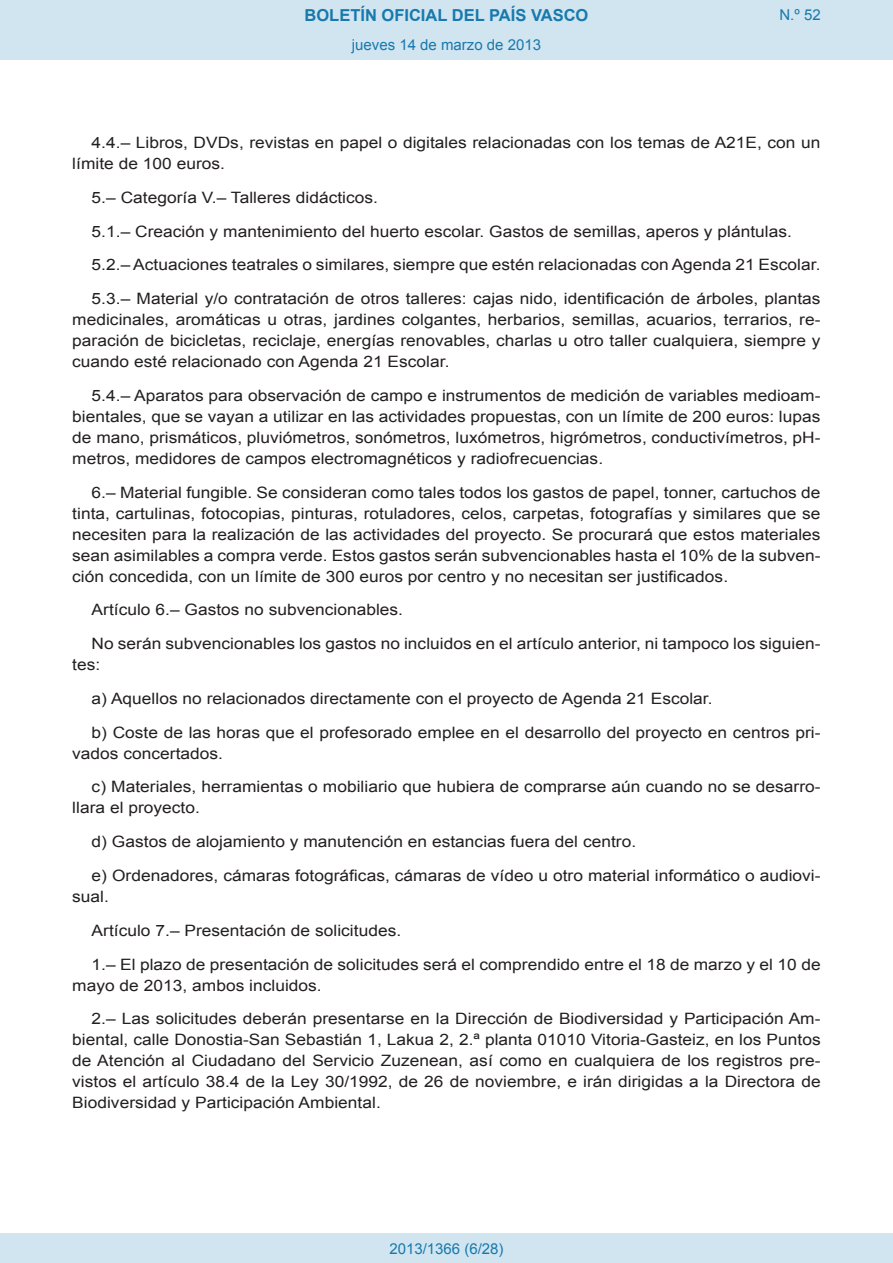
<style>
.page{position:relative;width:893px;height:1263px;background:#fff}
.page>*{position:absolute;margin:0;border:0;box-sizing:border-box;transform-origin:0 0}
.t1{font:700 16.5px "Arial";color:#1879ad}
.BOPVDetalle{font:15.6px/21px "Arial";color:#231f20;scale:1.11 1}
.Paginacion_Centro{font:15px "Arial";color:#1879ad}
</style>
<div class="page">
<div style="left:0;top:0;width:893px;height:60px;background:#d0e5f0"></div>
<div style="left:0;top:1233px;width:893px;height:30px;background:#d0e5f0"></div>
<p class="t1" style="left:305px;top:4px;width:285px">BOLETÍN OFICIAL DEL PAÍS VASCO</p>
<p class="Paginacion_Centro" style="left:352px;top:35px;width:191px">jueves 14 de marzo de 2013</p>
<p class="Paginacion_Centro" style="left:779px;top:5px;width:43px">N.º 52</p>
<p class="BOPVDetalle" style="left:72px;top:132px;width:675px;text-indent:19px">4.4.– Libros, DVDs, revistas en papel o digitales relacionadas con los temas de A21E, con un límite de 100 euros.</p>
<p class="BOPVDetalle" style="left:92px;top:187px;width:259px">5.– Categoría V.– Talleres didácticos.</p>
<p class="BOPVDetalle" style="left:92px;top:221px;width:632px">5.1.– Creación y mantenimiento del huerto escolar. Gastos de semillas, aperos y plántulas.</p>
<p class="BOPVDetalle" style="left:92px;top:255px;width:658px">5.2.– Actuaciones teatrales o similares, siempre que estén relacionadas con Agenda 21 Escolar.</p>
<p class="BOPVDetalle" style="left:72px;top:288px;width:676px;text-align:justify;text-indent:19px">5.3.– Material y/o contratación de otros talleres: cajas nido, identificación de árboles, plantas medicinales, aromáticas u otras, jardines colgantes, herbarios, semillas, acuarios, terrarios, re&shy;paración de bicicletas, reciclaje, energías renovables, charlas u otro taller cualquiera, siempre y cuando esté relacionado con Agenda 21 Escolar.</p>
<p class="BOPVDetalle" style="left:72px;top:385px;width:676px;text-align:justify;text-indent:19px">5.4.– Aparatos para observación de campo e instrumentos de medición de variables medioam&shy;bientales, que se vayan a utilizar en las actividades propuestas, con un límite de 200 euros: lupas de mano, prismáticos, pluviómetros, sonómetros, luxómetros, higrómetros, conductivímetros, pH&shy;metros, medidores de campos electromagnéticos y radiofrecuencias.</p>
<p class="BOPVDetalle" style="left:72px;top:482px;width:676px;text-align:justify;text-indent:19px">6.– Material fungible. Se consideran como tales todos los gastos de papel, tonner, cartuchos de tinta, cartulinas, fotocopias, pinturas, rotuladores, celos, carpetas, fotografías y similares que se necesiten para la realización de las actividades del proyecto. Se procurará que estos materiales sean asimilables a compra verde. Estos gastos serán subvencionables hasta el 10% de la subven&shy;ción concedida, con un límite de 300 euros por centro y no necesitan ser justificados.</p>
<p class="BOPVDetalle" style="left:92px;top:600px;width:282px">Artículo 6.– Gastos no subvencionables.</p>
<p class="BOPVDetalle" style="left:72px;top:633px;width:676px;text-indent:19px">No serán subvencionables los gastos no incluidos en el artículo anterior, ni tampoco los siguien&shy;tes:</p>
<p class="BOPVDetalle" style="left:92px;top:688px;width:561px">a) Aquellos no relacionados directamente con el proyecto de Agenda 21 Escolar.</p>
<p class="BOPVDetalle" style="left:72px;top:722px;width:676px;text-indent:19px">b) Coste de las horas que el profesorado emplee en el desarrollo del proyecto en centros pri&shy;vados concertados.</p>
<p class="BOPVDetalle" style="left:72px;top:777px;width:676px;text-indent:19px">c) Materiales, herramientas o mobiliario que hubiera de comprarse aún cuando no se desarro&shy;llara el proyecto.</p>
<p class="BOPVDetalle" style="left:92px;top:831px;width:492px">d) Gastos de alojamiento y manutención en estancias fuera del centro.</p>
<p class="BOPVDetalle" style="left:72px;top:865px;width:676px;text-indent:19px">e) Ordenadores, cámaras fotográficas, cámaras de vídeo u otro material informático o audiovi&shy;sual.</p>
<p class="BOPVDetalle" style="left:92px;top:920px;width:280px">Artículo 7.– Presentación de solicitudes.</p>
<p class="BOPVDetalle" style="left:72px;top:954px;width:676px;text-indent:19px">1.– El plazo de presentación de solicitudes será el comprendido entre el 18 de marzo y el 10 de mayo de 2013, ambos incluidos.</p>
<p class="BOPVDetalle" style="left:72px;top:1008px;width:676px;text-align:justify;text-indent:19px">2.– Las solicitudes deberán presentarse en la Dirección de Biodiversidad y Participación Am&shy;biental, calle Donostia-San Sebastián 1, Lakua 2, 2.ª planta 01010 Vitoria-Gasteiz, en los Puntos de Atención al Ciudadano del Servicio Zuzenean, así como en cualquiera de los registros pre&shy;vistos el artículo 38.4 de la Ley 30/1992, de 26 de noviembre, e irán dirigidas a la Directora de Biodiversidad y Participación Ambiental.</p>
<p class="Paginacion_Centro" style="left:389px;top:1238px;width:116px">2013/1366 (6/28)</p>
</div>
